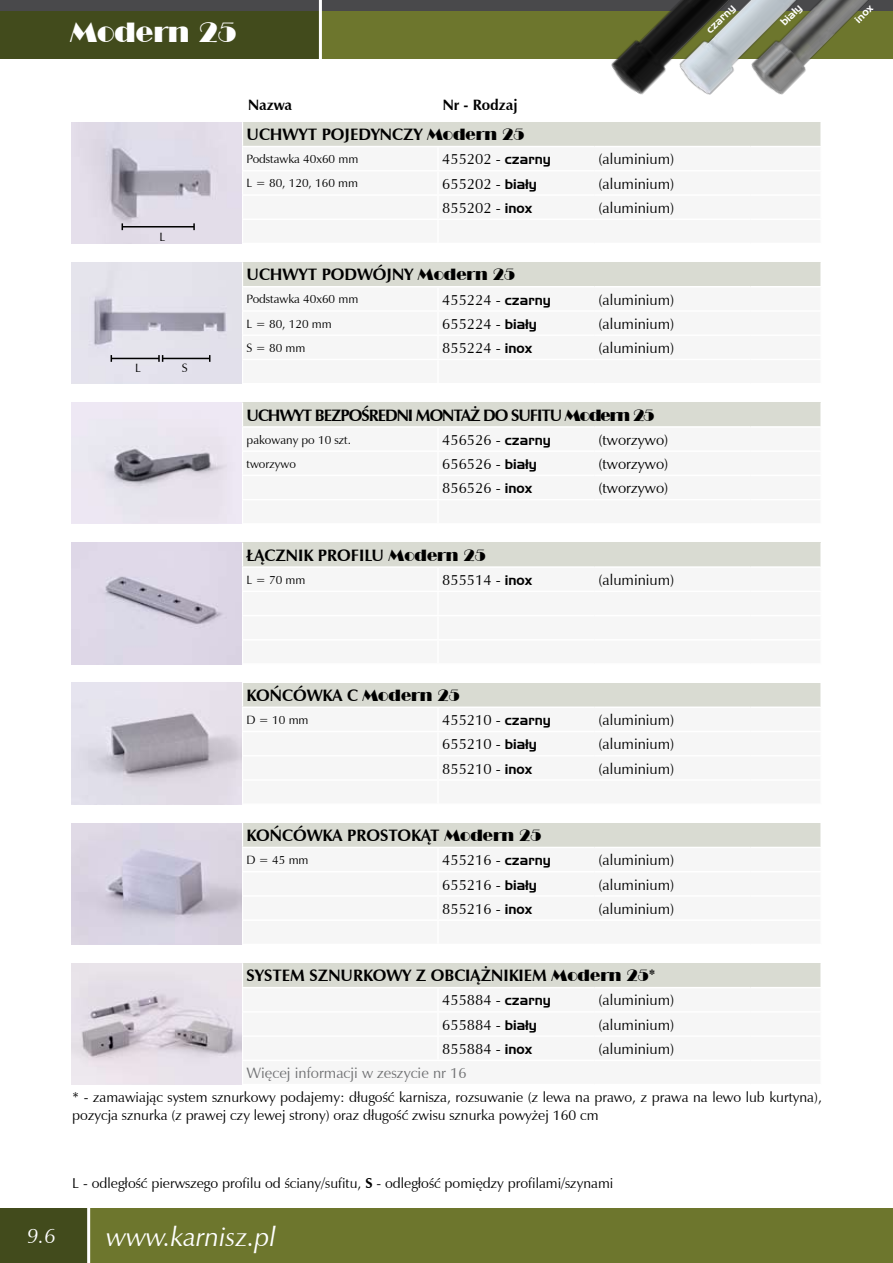
<style>
.page{position:relative;width:893px;height:1263px;background:#fff}
.page>*{position:absolute;margin:0;border:0;box-sizing:border-box;transform-origin:0 0}
.t1{font:italic 27px "Zapf Humanist 601 L2";color:#fff}
.t2{font:27px "Broadway L2";color:#fff}
.t3{font:italic 21px "Zapf Humanist 601 L2";color:#fff}
.t4{font:700 16.5px "Zapf Humanist 601 L2";color:#000}
.t5{font:700 16.5px "Zapf Humanist 601 L2";letter-spacing:-.06em;color:#000}
.t6{font:15px "Zapf Humanist 601 L2";color:#000}
.t7{font:15px "Zapf Humanist 601 L2";color:#707173}
.t8{font:700 15px "Zapf Humanist 601 L2";color:#000}
.t9{font:14.25px/17.1px "Zapf Humanist 601 L2";color:#000}
.t10{font:12px "Zapf Humanist 601 L2";color:#000}
.t11{font:10.5px "Handel Gothic L2";color:#fff}
.s1{font-family:"Broadway L2";font-weight:400;font-size:15.75px}
.s2{font-family:"Handel Gothic BT";font-size:13.5px}
.s3{font-weight:700}
</style>
<div class="page">
<div style="left:91px;top:1209px;width:802px;height:54px;background:#6d762d"></div>
<div style="left:0;top:1209px;width:88px;height:54px;background:#424b1c"></div>
<hr style="left:87px;top:1190px;width:3px;height:73px;background:#fff">
<div style="left:0;top:0;width:320px;height:58px;background:#424b1c"></div>
<div style="left:322px;top:0;width:571px;height:58px;background:#6d762d"></div>
<div style="left:0;top:0;width:893px;height:11px;background:#49494b"></div>
<hr style="left:319px;top:0;width:3px;height:64px;background:#fff">
<img style="left:598px;top:15px;width:68px;height:80px">
<img style="left:814px;top:0;width:72px;height:59px">
<img style="left:666px;top:0;width:148px;height:95px">
<hr style="left:743px;top:92px;width:2px;height:24px;background:#fff">
<div style="left:242px;top:122px;width:579px;height:25px;background:#d9dbd2"></div>
<hr style="left:820px;top:122px;width:2px;height:24px;background:#fff">
<hr style="left:242px;top:146px;width:196px;height:1px;background:#fff">
<hr style="left:750px;top:146px;width:72px;height:1px;background:#fff">
<svg style="left:242px;top:122px;width:1px;height:24px"></svg>
<hr style="left:594px;top:146px;width:156px;height:1px;background:#fff">
<hr style="left:438px;top:146px;width:156px;height:1px;background:#fff">
<img style="left:72px;top:122px;width:170px;height:121px">
<div style="left:242px;top:262px;width:579px;height:25px;background:#d9dbd2"></div>
<hr style="left:820px;top:262px;width:2px;height:24px;background:#fff">
<hr style="left:242px;top:286px;width:196px;height:1px;background:#fff">
<hr style="left:750px;top:286px;width:72px;height:1px;background:#fff">
<svg style="left:242px;top:262px;width:1px;height:24px"></svg>
<hr style="left:594px;top:286px;width:156px;height:1px;background:#fff">
<hr style="left:438px;top:286px;width:156px;height:1px;background:#fff">
<img style="left:72px;top:262px;width:170px;height:122px">
<div style="left:242px;top:402px;width:579px;height:25px;background:#d9dbd2"></div>
<hr style="left:820px;top:402px;width:2px;height:24px;background:#fff">
<hr style="left:242px;top:426px;width:196px;height:2px;background:#fff">
<hr style="left:750px;top:426px;width:72px;height:2px;background:#fff">
<svg style="left:242px;top:402px;width:1px;height:24px"></svg>
<hr style="left:594px;top:426px;width:156px;height:2px;background:#fff">
<hr style="left:438px;top:426px;width:156px;height:2px;background:#fff">
<img style="left:72px;top:402px;width:170px;height:122px">
<div style="left:242px;top:543px;width:579px;height:24px;background:#d9dbd2"></div>
<hr style="left:820px;top:543px;width:2px;height:23px;background:#fff">
<hr style="left:242px;top:566px;width:196px;height:2px;background:#fff">
<hr style="left:750px;top:566px;width:72px;height:2px;background:#fff">
<svg style="left:242px;top:543px;width:1px;height:24px"></svg>
<hr style="left:594px;top:566px;width:156px;height:2px;background:#fff">
<hr style="left:438px;top:566px;width:156px;height:2px;background:#fff">
<img style="left:72px;top:543px;width:170px;height:121px">
<div style="left:242px;top:683px;width:579px;height:24px;background:#d9dbd2"></div>
<hr style="left:820px;top:683px;width:2px;height:23px;background:#fff">
<hr style="left:242px;top:706px;width:196px;height:2px;background:#fff">
<hr style="left:750px;top:706px;width:72px;height:2px;background:#fff">
<svg style="left:242px;top:683px;width:1px;height:24px"></svg>
<hr style="left:594px;top:706px;width:156px;height:2px;background:#fff">
<hr style="left:438px;top:706px;width:156px;height:2px;background:#fff">
<img style="left:72px;top:683px;width:170px;height:121px">
<div style="left:242px;top:823px;width:579px;height:24px;background:#d9dbd2"></div>
<hr style="left:820px;top:823px;width:2px;height:24px;background:#fff">
<svg style="left:242px;top:823px;width:1px;height:24px"></svg>
<img style="left:72px;top:823px;width:170px;height:121px">
<div style="left:242px;top:963px;width:579px;height:25px;background:#d9dbd2"></div>
<hr style="left:820px;top:963px;width:2px;height:24px;background:#fff">
<hr style="left:242px;top:987px;width:196px;height:1px;background:#fff">
<hr style="left:750px;top:987px;width:72px;height:1px;background:#fff">
<svg style="left:242px;top:963px;width:1px;height:24px"></svg>
<hr style="left:594px;top:987px;width:156px;height:1px;background:#fff">
<hr style="left:438px;top:987px;width:156px;height:1px;background:#fff">
<img style="left:72px;top:963px;width:170px;height:121px">
<hr style="left:122px;top:226px;width:72px;height:1px;background:#000">
<svg style="left:193px;top:223px;width:2px;height:7px"></svg>
<hr style="left:111px;top:358px;width:48px;height:1px;background:#000">
<hr style="left:163px;top:358px;width:47px;height:1px;background:#000">
<svg style="left:158px;top:355px;width:5px;height:7px"></svg>
<h1 class="t2" style="left:70px;top:15px;width:168px">Modern 25</h1>
<p class="t10" style="left:160px;top:229px;width:7px">L</p>
<p class="t10" style="left:135px;top:361px;width:7px">L</p>
<p class="t10" style="left:182px;top:361px;width:7px">S</p>
<p class="t8" style="left:248px;top:95px;width:46px">Nazwa</p>
<p class="t8" style="left:443px;top:95px;width:76px">Nr - Rodzaj</p>
<p class="t4" style="left:247px;top:124px;width:279px">UCHWYT POJEDYNCZY <span class="s1">Modern 25</span></p>
<p class="t10" style="left:247px;top:151px;width:113px">Podstawka 40x60 mm</p>
<p class="t6" style="left:442px;top:150px;width:110px">455202 - <span class="s2">czarny</span></p>
<p class="t6" style="left:598px;top:150px;width:77px">(aluminium)</p>
<p class="t10" style="left:247px;top:176px;width:113px">L = 80, 120, 160 mm</p>
<p class="t6" style="left:442px;top:174px;width:96px">655202 - <span class="s2">biały</span></p>
<p class="t6" style="left:598px;top:174px;width:77px">(aluminium)</p>
<p class="t6" style="left:442px;top:198px;width:91px">855202 - <span class="s2">inox</span></p>
<p class="t6" style="left:598px;top:198px;width:77px">(aluminium)</p>
<p class="t4" style="left:247px;top:264px;width:270px">UCHWYT PODWÓJNY <span class="s1">Modern 25</span></p>
<p class="t10" style="left:247px;top:292px;width:113px">Podstawka 40x60 mm</p>
<p class="t6" style="left:442px;top:290px;width:110px">455224 - <span class="s2">czarny</span></p>
<p class="t6" style="left:598px;top:290px;width:77px">(aluminium)</p>
<p class="t10" style="left:247px;top:316px;width:87px">L = 80, 120 mm</p>
<p class="t6" style="left:442px;top:314px;width:96px">655224 - <span class="s2">biały</span></p>
<p class="t6" style="left:598px;top:314px;width:77px">(aluminium)</p>
<p class="t10" style="left:247px;top:340px;width:60px">S = 80 mm</p>
<p class="t6" style="left:442px;top:338px;width:91px">855224 - <span class="s2">inox</span></p>
<p class="t6" style="left:598px;top:338px;width:77px">(aluminium)</p>
<p class="t5" style="left:247px;top:404px;width:409px">UCHWYT BEZPOŚREDNI MONTAŻ DO SUFITU <span class="s1">Modern 25</span></p>
<p class="t10" style="left:247px;top:432px;width:106px">pakowany po 10 szt.</p>
<p class="t6" style="left:442px;top:430px;width:110px">456526 - <span class="s2">czarny</span></p>
<p class="t6" style="left:598px;top:430px;width:71px">(tworzywo)</p>
<p class="t10" style="left:247px;top:456px;width:51px">tworzywo</p>
<p class="t6" style="left:442px;top:454px;width:96px">656526 - <span class="s2">biały</span></p>
<p class="t6" style="left:598px;top:454px;width:71px">(tworzywo)</p>
<p class="t6" style="left:442px;top:478px;width:91px">856526 - <span class="s2">inox</span></p>
<p class="t6" style="left:598px;top:478px;width:71px">(tworzywo)</p>
<p class="t4" style="left:247px;top:544px;width:241px">ŁĄCZNIK PROFILU <span class="s1">Modern 25</span></p>
<p class="t10" style="left:247px;top:572px;width:60px">L = 70 mm</p>
<p class="t6" style="left:442px;top:570px;width:91px">855514 - <span class="s2">inox</span></p>
<p class="t6" style="left:598px;top:570px;width:77px">(aluminium)</p>
<p class="t11" style="left:703px;top:27px;width:37px;rotate:-45deg">czarny</p>
<p class="t11" style="left:777px;top:19px;width:27px;rotate:-45deg">biały</p>
<p class="t11" style="left:852px;top:16px;width:23px;rotate:-45deg">inox</p>
<p class="t4" style="left:247px;top:685px;width:215px">KOŃCÓWKA C <span class="s1">Modern 25</span></p>
<p class="t10" style="left:247px;top:712px;width:63px">D = 10 mm</p>
<p class="t6" style="left:442px;top:710px;width:110px">455210 - <span class="s2">czarny</span></p>
<p class="t6" style="left:598px;top:710px;width:77px">(aluminium)</p>
<p class="t6" style="left:442px;top:735px;width:96px">655210 - <span class="s2">biały</span></p>
<p class="t6" style="left:598px;top:735px;width:77px">(aluminium)</p>
<p class="t6" style="left:442px;top:759px;width:91px">855210 - <span class="s2">inox</span></p>
<p class="t6" style="left:598px;top:759px;width:77px">(aluminium)</p>
<p class="t4" style="left:247px;top:825px;width:296px">KOŃCÓWKA PROSTOKĄT <span class="s1">Modern 25</span></p>
<p class="t10" style="left:247px;top:852px;width:63px">D = 45 mm</p>
<p class="t6" style="left:442px;top:851px;width:110px">455216 - <span class="s2">czarny</span></p>
<p class="t6" style="left:598px;top:851px;width:77px">(aluminium)</p>
<p class="t6" style="left:442px;top:875px;width:96px">655216 - <span class="s2">biały</span></p>
<p class="t6" style="left:598px;top:875px;width:77px">(aluminium)</p>
<p class="t6" style="left:442px;top:899px;width:91px">855216 - <span class="s2">inox</span></p>
<p class="t6" style="left:598px;top:899px;width:77px">(aluminium)</p>
<p class="t4" style="left:247px;top:965px;width:410px">SYSTEM SZNURKOWY Z OBCIĄŻNIKIEM <span class="s1">Modern 25*</span></p>
<p class="t6" style="left:442px;top:991px;width:110px">455884 - <span class="s2">czarny</span></p>
<p class="t6" style="left:598px;top:991px;width:77px">(aluminium)</p>
<p class="t6" style="left:442px;top:1015px;width:96px">655884 - <span class="s2">biały</span></p>
<p class="t6" style="left:598px;top:1015px;width:77px">(aluminium)</p>
<p class="t6" style="left:442px;top:1039px;width:91px">855884 - <span class="s2">inox</span></p>
<p class="t6" style="left:598px;top:1039px;width:77px">(aluminium)</p>
<p class="t7" style="left:247px;top:1063px;width:222px">Więcej informacji w zeszycie nr 16</p>
<p class="t9" style="left:72px;top:1089px;width:751px">* - zamawiając system sznurkowy podajemy: długość karnisza, rozsuwanie (z lewa na prawo, z prawa na lewo lub kurtyna), pozycja sznurka (z prawej czy lewej strony) oraz długość zwisu sznurka powyżej 160 cm</p>
<h2 class="t3" style="left:27px;top:1223px;width:30px">9.6</h2>
<p class="t9" style="left:72px;top:1174px;width:543px">L - odległość pierwszego profilu od ściany/sufitu, <span class="s3">S</span> - odległość pomiędzy profilami/szynami</p>
<h1 class="t1" style="left:107px;top:1219px;width:171px">www.karnisz.pl</h1>
</div>
